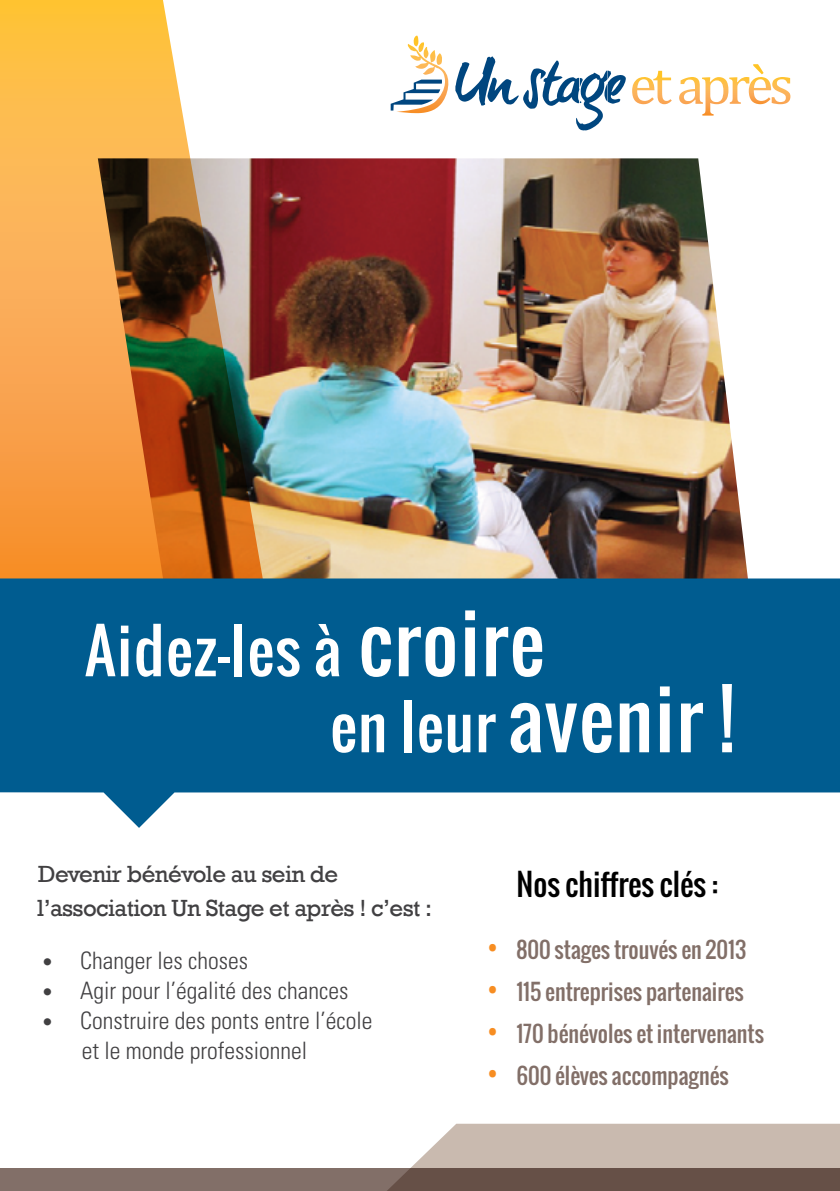
<style>
.page{position:relative;width:840px;height:1191px;background:#fff}
.page>*{position:absolute;margin:0;border:0;box-sizing:border-box;transform-origin:0 0}
.t1{font:78px "Oswald";letter-spacing:.025em;color:#fff}
.t2{font:60px "Oswald";letter-spacing:.025em;color:#fff}
.t3{font:30px "Oswald";color:#000}
.t4{font:300 condensed 24px/30px "Univers";color:#414042}
.t5{font:24px/34px "Rockwell";letter-spacing:-.025em;color:#414042}
.t6{font:22px "Oswald";color:#826f68}
.s1{font-size:78px}
.s2{font-size:60px}
.s3{font-size:20px}
.s4{font-size:26px;color:#f78d22}
</style>
<div class="page">
<img style="left:263px;top:158px;width:484px;height:420px">
<svg style="left:0;top:0;width:263px;height:578px;background:#cb9351"></svg>
<svg style="left:0;top:578px;width:839px;height:250px;background:#23729f"></svg>
<svg style="left:653px;top:64px;width:137px;height:40px"></svg>
<svg style="left:390px;top:36px;width:235px;height:95px"></svg>
<div style="left:0;top:1168px;width:839px;height:23px;background:#826f68"></div>
<svg style="left:387px;top:1123px;width:452px;height:68px;background:#ab9b92"></svg>
<h2 class="t2" style="left:85px;top:605px;width:460px">Aidez-les à <span class="s1">croire</span></h2>
<h1 class="t1" style="left:330px;top:660px;width:405px"><span class="s2">en leur</span> avenir !</h1>
<p class="t5" style="left:37px;top:857px;width:396px">Devenir bénévole au sein de l’association Un Stage et après ! c’est :</p>
<p class="t4" style="left:41px;top:945px;width:208px"><span class="s3">•</span> Changer les choses</p>
<p class="t4" style="left:41px;top:975px;width:308px"><span class="s3">•</span> Agir pour l’égalité des chances</p>
<p class="t4" style="left:82px;top:1005px;width:292px;text-indent:-40px"><span class="s3">•</span> Construire des ponts entre l’école et le monde professionnel</p>
<p class="t3" style="left:516px;top:861px;width:203px">Nos chiffres clés :</p>
<p class="t6" style="left:486px;top:933px;width:261px"><span class="s4">•</span> 800 stages trouvés en 2013</p>
<p class="t6" style="left:486px;top:975px;width:259px"><span class="s4">•</span> 115 entreprises partenaires</p>
<p class="t6" style="left:486px;top:1017px;width:279px"><span class="s4">•</span> 170 bénévoles et intervenants</p>
<p class="t6" style="left:486px;top:1059px;width:244px"><span class="s4">•</span> 600 élèves accompagnés</p>
</div>
